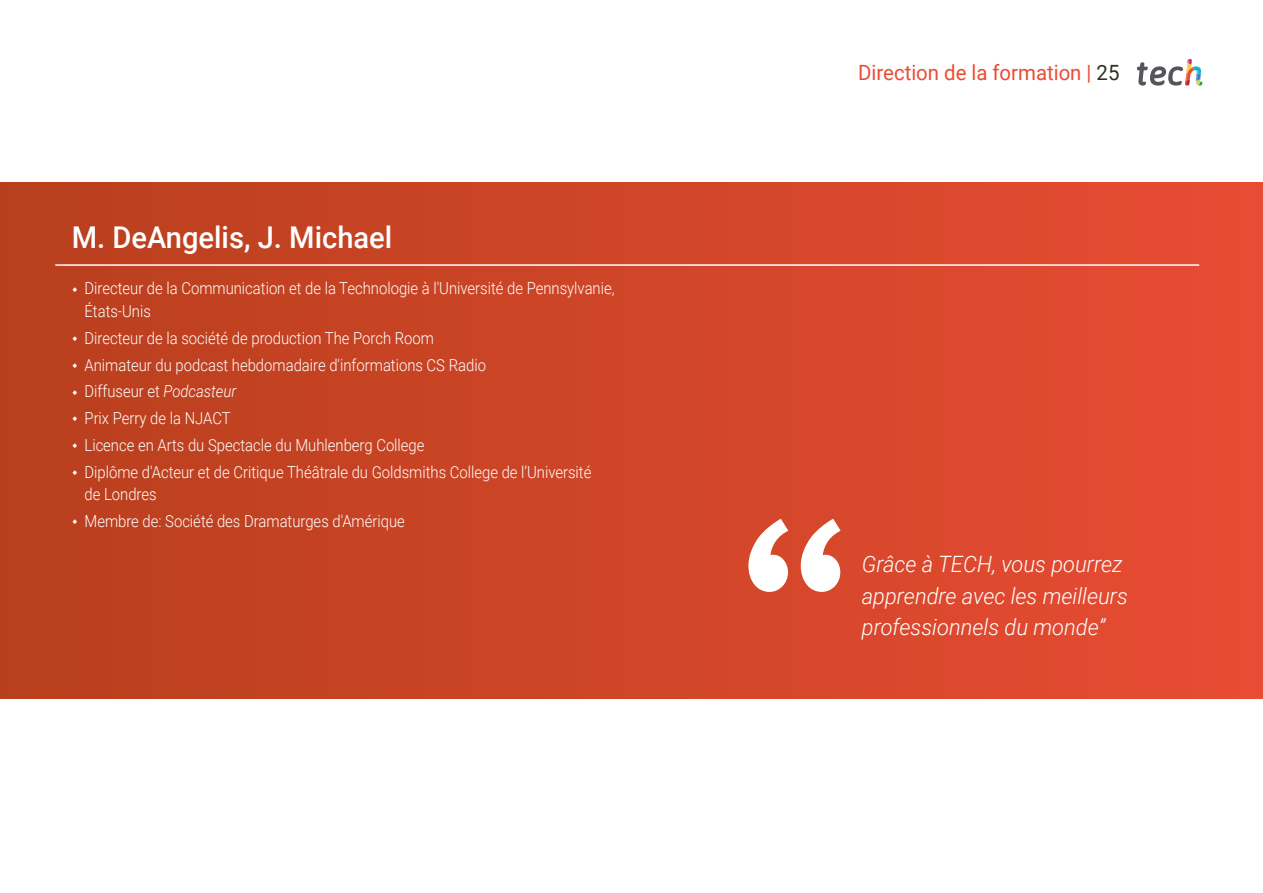
<style>
.page{position:relative;width:1263px;height:893px;background:#fff}
.page>*{position:absolute;margin:0;border:0;box-sizing:border-box;transform-origin:0 0}
.t1{font:500 30px "Roboto";color:#fff}
.t2{font:italic 300 22.5px/31.5px "Roboto";color:#fff}
.t3{font:21px "Roboto";color:#e94d35}
.t4{font:300 16.5px/26.7px "Roboto";color:#fff;scale:.9 1}
.s1{font-style:italic}
.s2{color:#312e20}
</style>
<div class="page">
<div style="left:0;top:182px;width:1263px;height:516px;background:linear-gradient(to right,#b83f1d,#e84c33)"></div>
<svg style="left:748px;top:519px;width:92px;height:73px"></svg>
<hr style="left:55px;top:264px;width:1144px;height:2px;background:#fff">
<svg style="left:1137px;top:59px;width:65px;height:27px"></svg>
<svg style="left:73px;top:287px;width:4px;height:5px"></svg>
<svg style="left:73px;top:336px;width:4px;height:5px"></svg>
<svg style="left:73px;top:363px;width:4px;height:5px"></svg>
<svg style="left:73px;top:390px;width:4px;height:5px"></svg>
<svg style="left:73px;top:416px;width:4px;height:5px"></svg>
<svg style="left:73px;top:443px;width:4px;height:5px"></svg>
<svg style="left:73px;top:470px;width:4px;height:5px"></svg>
<svg style="left:73px;top:519px;width:4px;height:5px"></svg>
<h1 class="t1" style="left:72px;top:216px;width:322px">M. DeAngelis, J. Michael</h1>
<p class="t4" style="left:85px;top:277px;width:590px;line-height:22.5px">Directeur de la Communication et de la Technologie à l'Université de Pennsylvanie,<br>États-Unis</p>
<p class="t4" style="left:85px;top:324px;width:565px">Directeur de la société de production The Porch Room<br>Animateur du podcast hebdomadaire d'informations CS Radio<br>Diffuseur et <span class="s1">Podcasteur<br></span>Prix Perry de la NJACT<br>Licence en Arts du Spectacle du Muhlenberg College<br>Diplôme d'Acteur et de Critique Théâtrale du Goldsmiths College de l’Université</p>
<p class="t4" style="left:85px;top:480px;width:357px">de Londres<br>Membre de: Société des Dramaturges d'Amérique</p>
<p class="t3" style="left:858px;top:57px;width:263px">Direction de la formation | <span class="s2">25</span></p>
<h2 class="t2" style="left:862px;top:548px;width:268px">Grâce à TECH, vous pourrez apprendre avec les meilleurs professionnels du monde”</h2>
</div>
